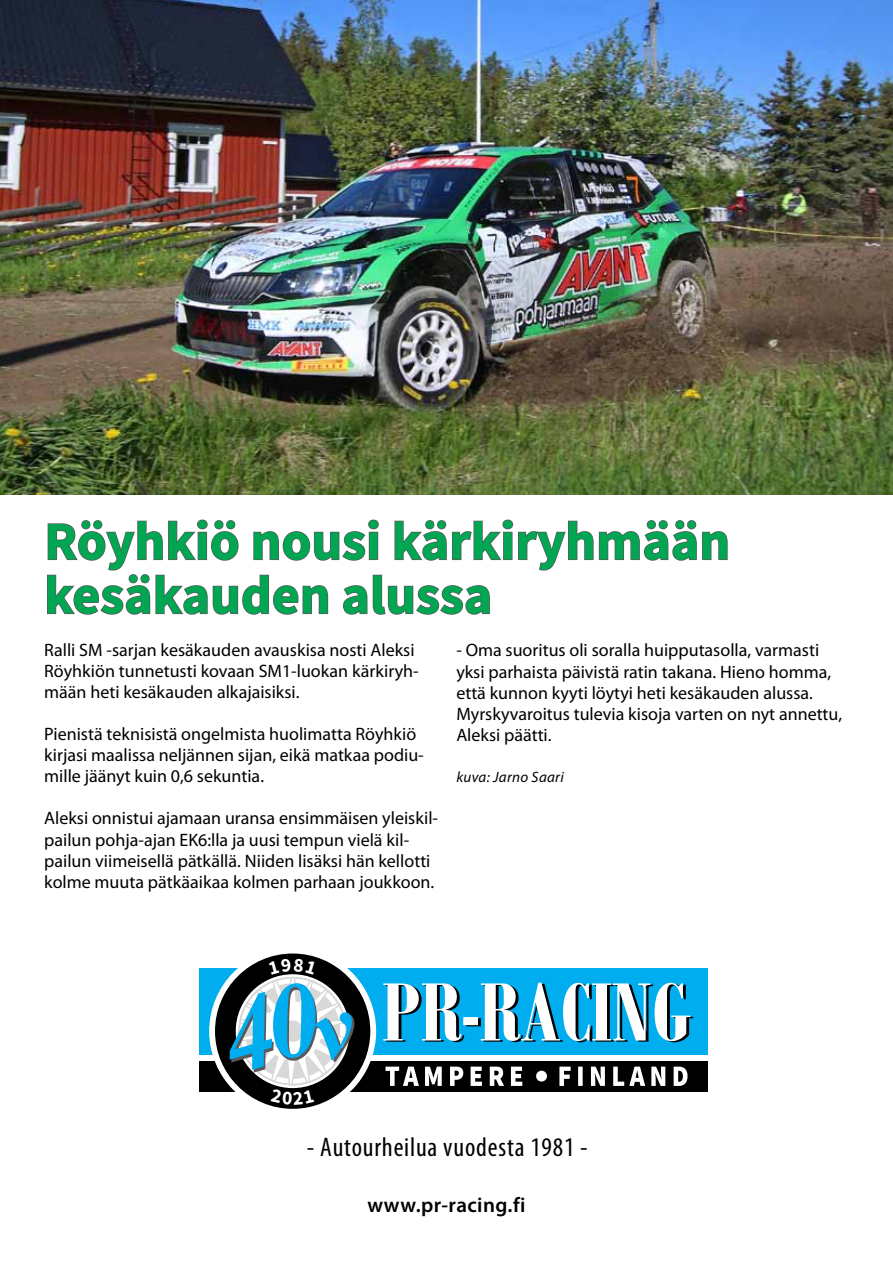
<style>
.page{position:relative;width:893px;height:1263px;background:#fff}
.page>*{position:absolute;margin:0;border:0;box-sizing:border-box;transform-origin:0 0}
.t1{font:700 54px/54px "Source Sans Pro";color:#00a651}
.t2{font:condensed 27px "Myriad Pro";letter-spacing:.03em;color:#000}
.t3{font:600 21px "Myriad Pro";letter-spacing:.02em;color:#000}
.t4{font:18px/21px "Myriad Pro";color:#000}
.t5{font:italic 15px "Myriad Pro";letter-spacing:.02em;color:#000}
</style>
<div class="page">
<img style="left:0;top:0;width:893px;height:495px">
<svg style="left:47px;top:519px;width:681px;height:96px"></svg>
<div style="left:199px;top:968px;width:508px;height:86px;background:#00aeef"></div>
<div style="left:199px;top:1061px;width:508px;height:30px;background:#000"></div>
<svg style="left:385px;top:1066px;width:302px;height:20px"></svg>
<svg style="left:383px;top:983px;width:310px;height:59px"></svg>
<div style="left:536px;top:1071px;width:11px;height:10px;background:#fff;border-radius:50%"></div>
<svg style="left:212px;top:950px;width:161px;height:162px"></svg>
<div style="left:209px;top:948px;width:167px;height:167px;border:6px solid #fff;border-radius:50%"></div>
<svg style="left:214px;top:958px;width:147px;height:147px"></svg>
<h1 class="t1" style="left:44px;top:514px;width:687px">Röyhkiö nousi kärkiryhmään kesäkauden alussa</h1>
<p class="t4" style="left:44px;top:640px;width:376px">Ralli SM -sarjan kesäkauden avauskisa nosti Aleksi<br>Röyhkiön tunnetusti kovaan SM1-luokan kärkiryh&shy;mään heti kesäkauden alkajaisiksi.</p>
<p class="t4" style="left:44px;top:724px;width:381px">Pienistä teknisistä ongelmista huolimatta Röyhkiö kirjasi maalissa neljännen sijan, eikä matkaa podiu&shy;mille jäänyt kuin 0,6 sekuntia.</p>
<p class="t4" style="left:44px;top:808px;width:395px">Aleksi onnistui ajamaan uransa ensimmäisen yleiskil&shy;pailun pohja-ajan EK6:lla ja uusi tempun vielä kil&shy;pailun viimeisellä pätkällä. Niiden lisäksi hän kellotti kolme muuta pätkäaikaa kolmen parhaan joukkoon.</p>
<p class="t4" style="left:456px;top:640px;width:387px">- Oma suoritus oli soralla huipputasolla, varmasti yksi parhaista päivistä ratin takana. Hieno homma, että kunnon kyyti löytyi heti kesäkauden alussa.<br>Myrskyvaroitus tulevia kisoja varten on nyt annettu, Aleksi päätti.</p>
<p class="t5" style="left:456px;top:768px;width:109px">kuva: Jarno Saari</p>
<h2 class="t2" style="left:307px;top:1131px;width:282px">- Autourheilua vuodesta 1981 -</h2>
<p class="t3" style="left:367px;top:1192px;width:160px">www.pr-racing.fi</p>
</div>
